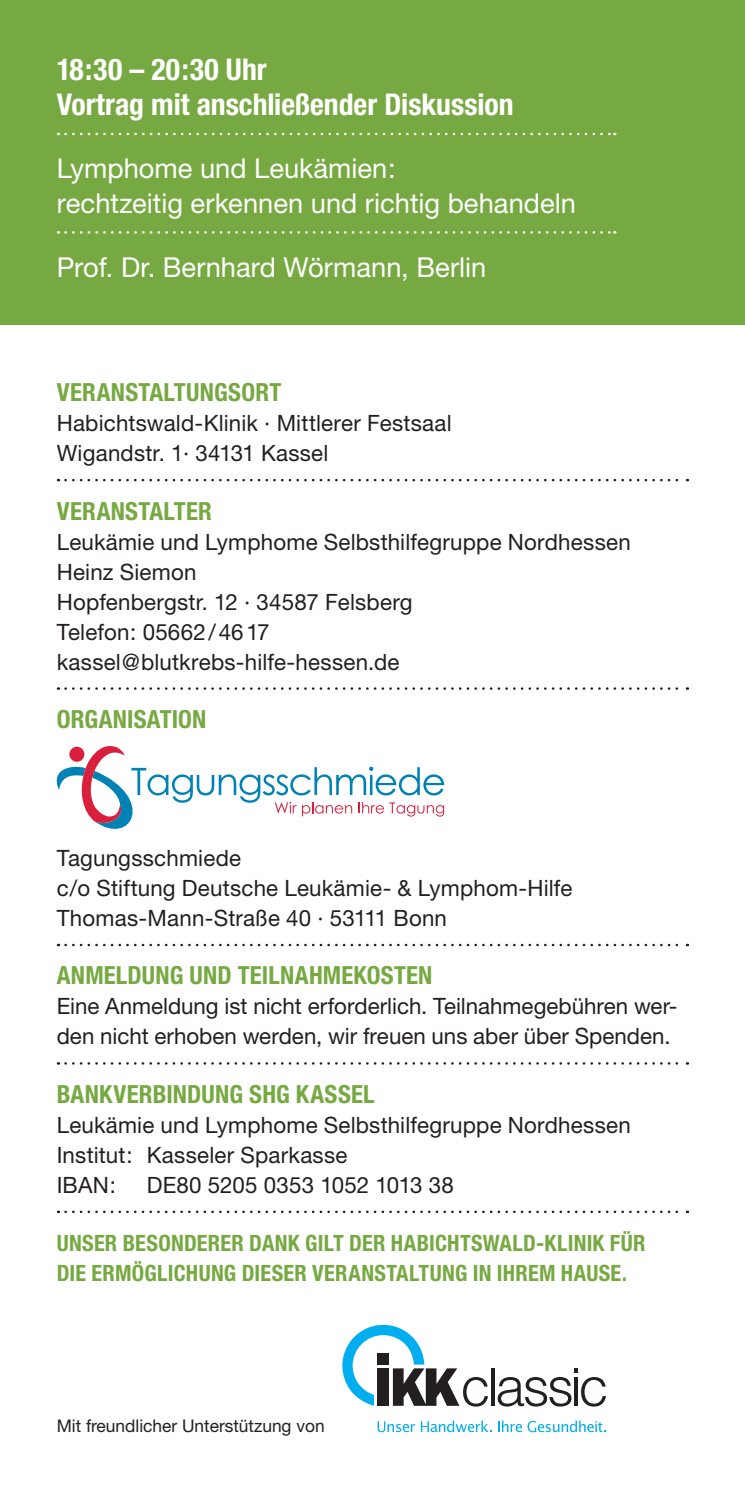
<style>
.page{position:relative;width:745px;height:1489px;background:#fff}
.page>*{position:absolute;margin:0;border:0;box-sizing:border-box;transform-origin:0 0}
.t1{font:700 condensed 30px/35px "Helvetica Neue";letter-spacing:.005em;color:#fff}
.t2{font:27.5px/35px "Helvetica Neue";color:#fff}
.t3{font:700 condensed 25px "Helvetica Neue";letter-spacing:.01em;color:#77a942}
.t4{font:22.5px/30px "Helvetica Neue";letter-spacing:.01em;color:#231f20}
.t5{font:700 condensed 22.5px/30px "Helvetica Neue";letter-spacing:.01em;color:#77a942}
.t6{font:17.5px "Helvetica Neue";color:#231f20}
</style>
<div class="page">
<div style="left:0;top:0;width:744px;height:325px;background:#77a942"></div>
<svg style="left:65px;top:479px;width:622px;height:2px"></svg>
<svg style="left:65px;top:687px;width:622px;height:2px"></svg>
<svg style="left:65px;top:943px;width:622px;height:3px"></svg>
<svg style="left:65px;top:1062px;width:622px;height:2px"></svg>
<svg style="left:65px;top:1210px;width:622px;height:2px"></svg>
<svg style="left:57px;top:746px;width:387px;height:82px"></svg>
<div style="left:69px;top:746px;width:15px;height:15px;background:#da1f3d;border-radius:50%"></div>
<svg style="left:342px;top:1324px;width:145px;height:82px"></svg>
<hr style="left:491px;top:1368px;width:3px;height:37px;background:#231f20">
<svg style="left:497px;top:1368px;width:108px;height:38px"></svg>
<svg style="left:377px;top:1420px;width:114px;height:11px"></svg>
<svg style="left:498px;top:1420px;width:107px;height:11px"></svg>
<svg style="left:65px;top:133px;width:550px;height:2px"></svg>
<svg style="left:65px;top:231px;width:550px;height:3px"></svg>
<h1 class="t1" style="left:57px;top:51px;width:458px">18:30 – 20:30 UHR<br>VORTRAG MIT ANSCHLIEßENDER DISKUSSION</h1>
<p class="t2" style="left:57px;top:151px;width:520px">Lymphome und Leukämien:<br>rechtzeitig erkennen und richtig behandeln</p>
<p class="t2" style="left:57px;top:249px;width:430px">Prof. Dr. Bernhard Wörmann, Berlin</p>
<p class="t3" style="left:57px;top:377px;width:226px">VERANSTALTUNGSORT</p>
<p class="t4" style="left:57px;top:408px;width:396px">Habichtswald-Klinik · Mittlerer Festsaal<br>Wigandstr. 1· 34131 Kassel</p>
<p class="t3" style="left:57px;top:495px;width:157px">VERANSTALTER</p>
<p class="t4" style="left:57px;top:526px;width:575px">Leukämie und Lymphome Selbsthilfegruppe Nordhessen<br>Heinz Siemon<br>Hopfenbergstr. 12 · 34587 Felsberg<br>Telefon: 05662/4617<br>kassel@blutkrebs-hilfe-hessen.de</p>
<p class="t3" style="left:57px;top:704px;width:151px">ORGANISATION</p>
<p class="t4" style="left:57px;top:842px;width:517px">Tagungsschmiede<br>c/o Stiftung Deutsche Leukämie- &amp; Lymphom-Hilfe<br>Thomas-Mann-Straße 40 · 53111 Bonn</p>
<p class="t3" style="left:57px;top:960px;width:377px">ANMELDUNG UND TEILNAHMEKOSTEN</p>
<p class="t4" style="left:57px;top:991px;width:622px">Eine Anmeldung ist nicht erforderlich. Teilnahmegebühren wer&shy;den nicht erhoben werden, wir freuen uns aber über Spenden.</p>
<p class="t3" style="left:57px;top:1078px;width:207px">BANKVERBINDUNG SHG</p>
<p class="t3" style="left:296px;top:1078px;width:80px">KASSEL</p>
<p class="t4" style="left:57px;top:1109px;width:575px">Leukämie und Lymphome Selbsthilfegruppe Nordhessen<br>Institut: Kasseler Sparkasse<br>IBAN:</p>
<p class="t4" style="left:147px;top:1169px;width:308px">DE80 5205 0353 1052 1013 38</p>
<p class="t5" style="left:57px;top:1227px;width:589px">UNSER BESONDERER DANK GILT DER HABICHTSWALD-KLINIK FÜR<br>DIE ERMÖGLICHUNG DIESER VERANSTALTUNG IN IHREM HAUSE.</p>
<p class="t6" style="left:57px;top:1415px;width:269px">Mit freundlicher Unterstützung von</p>
</div>
